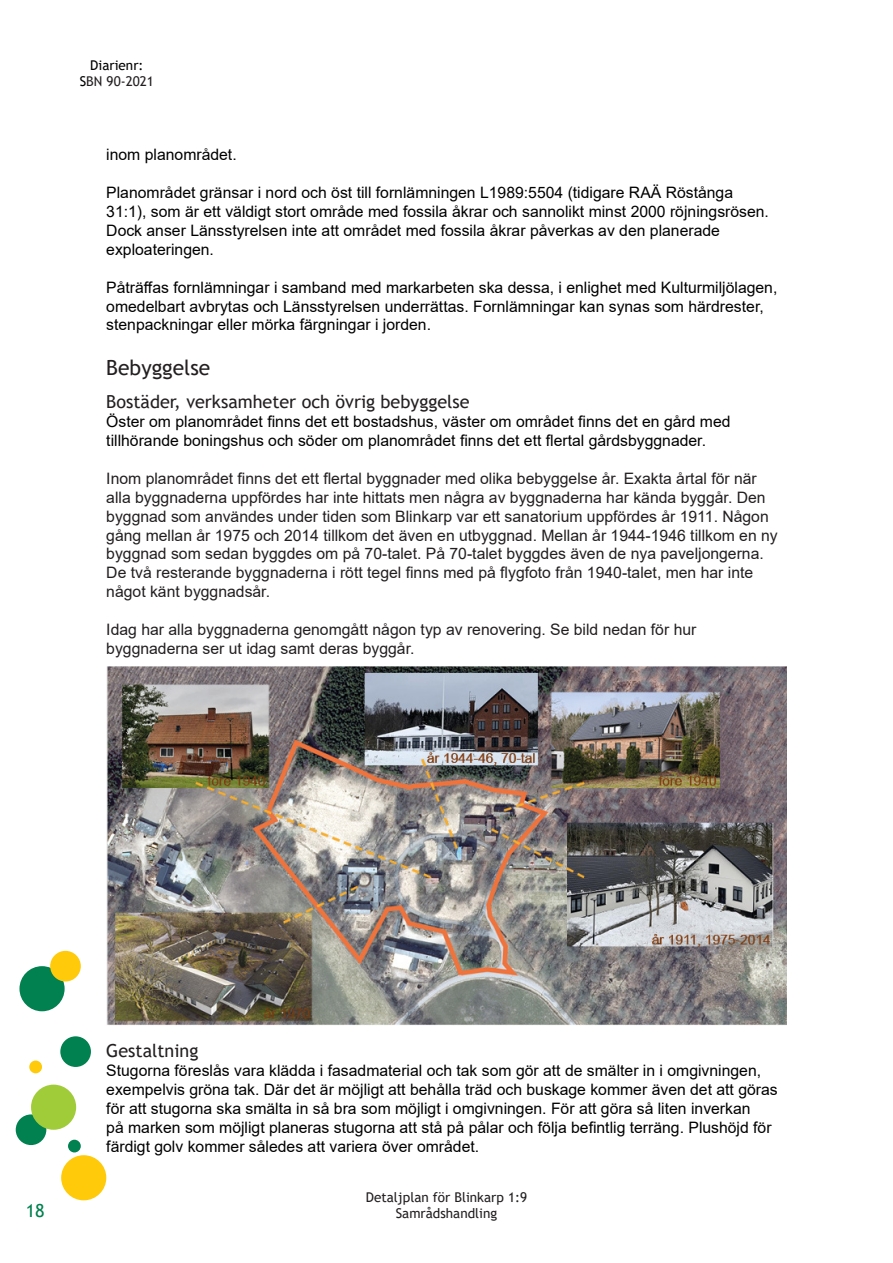
<style>
.page{position:relative;width:893px;height:1263px;background:#fff}
.page>*{position:absolute;margin:0;border:0;box-sizing:border-box;transform-origin:0 0}
._2__Underrubrik{font:21px "Trebuchet MS";color:#231f20}
._3__Tredjerubrik{font:18px "Trebuchet MS";color:#231f20}
.t1{font:18px "Trebuchet MS";color:#00814f}
.Brödtext{font:15.75px/18.9px "Arial";color:#000001}
.Brödtext-2{font:15.75px/18.9px "Arial";color:#231f20}
.t2{font:13.5px/16.2px "Trebuchet MS";color:#231f20;text-align:center}
.t3{font:13.5px/16.2px "Trebuchet MS";color:#000;text-align:center}
.s1{color:#231f20}
</style>
<div class="page">
<div style="left:16px;top:1114px;width:30px;height:31px;background:#00814f;border-radius:50%"></div>
<div style="left:68px;top:1140px;width:13px;height:12px;background:#00814f;border-radius:50%"></div>
<div style="left:61px;top:1155px;width:45px;height:45px;background:#feca0a;border-radius:50%"></div>
<div style="left:29px;top:1060px;width:13px;height:13px;background:#feca0a;border-radius:50%"></div>
<div style="left:19px;top:966px;width:46px;height:45px;background:#00814f;border-radius:50%"></div>
<div style="left:60px;top:1036px;width:31px;height:31px;background:#00814f;border-radius:50%"></div>
<div style="left:50px;top:951px;width:31px;height:30px;background:#feca0a;border-radius:50%"></div>
<div style="left:31px;top:1084px;width:45px;height:46px;background:#a1cc3a;border-radius:50%"></div>
<img style="left:106px;top:666px;width:681px;height:359px">
<p class="t3" style="left:80px;top:57px;width:76px">Diarienr:<br>S<span class="s1">BN 90-2021</span></p>
<p class="Brödtext" style="left:106px;top:145px;width:132px">inom planområdet.</p>
<p class="Brödtext" style="left:106px;top:183px;width:664px">Planområdet gränsar i nord och öst till fornlämningen L1989:5504 (tidigare RAÄ Röstånga 31:1), som är ett väldigt stort område med fossila åkrar och sannolikt minst 2000 röjningsrösen.<br>Dock anser Länsstyrelsen inte att området med fossila åkrar påverkas av den planerade exploateringen.</p>
<p class="Brödtext" style="left:106px;top:278px;width:673px">Påträffas fornlämningar i samband med markarbeten ska dessa, i enlighet med Kulturmiljölagen, omedelbart avbrytas och Länsstyrelsen underrättas. Fornlämningar kan synas som härdrester, stenpackningar eller mörka färgningar i jorden.</p>
<p class="_2__Underrubrik" style="left:106px;top:354px;width:106px">Bebyggelse</p>
<p class="_3__Tredjerubrik" style="left:106px;top:390px;width:365px">Bostäder, verksamheter och övrig bebyggelse</p>
<p class="Brödtext" style="left:106px;top:412px;width:626px">Öster om planområdet finns det ett bostadshus, väster om området finns det en gård med tillhörande boningshus och söder om planområdet finns det ett flertal gårdsbyggnader.</p>
<p class="Brödtext-2" style="left:106px;top:469px;width:673px">Inom planområdet finns det ett flertal byggnader med olika bebyggelse år. Exakta årtal för när alla byggnaderna uppfördes har inte hittats men några av byggnaderna har kända byggår. Den byggnad som användes under tiden som Blinkarp var ett sanatorium uppfördes år 1911. Någon gång mellan år 1975 och 2014 tillkom det även en utbyggnad. Mellan år 1944-1946 tillkom en ny byggnad som sedan byggdes om på 70-talet. På 70-talet byggdes även de nya paveljongerna.<br>De två resterande byggnaderna i rött tegel finns med på flygfoto från 1940-talet, men har inte något känt byggnadsår.</p>
<p class="Brödtext-2" style="left:106px;top:620px;width:592px">Idag har alla byggnaderna genomgått någon typ av renovering. Se bild nedan för hur byggnaderna ser ut idag samt deras byggår.</p>
<p class="_3__Tredjerubrik" style="left:106px;top:1039px;width:94px">Gestaltning</p>
<p class="Brödtext" style="left:106px;top:1061px;width:673px">Stugorna föreslås vara klädda i fasadmaterial och tak som gör att de smälter in i omgivningen, exempelvis gröna tak. Där det är möjligt att behålla träd och buskage kommer även det att göras för att stugorna ska smälta in så bra som möjligt i omgivningen. För att göra så liten inverkan<br>på marken som möjligt planeras stugorna att stå på pålar och följa befintlig terräng. Plushöjd för färdigt golv kommer således att variera över området.</p>
<p class="t1" style="left:26px;top:1199px;width:20px">18</p>
<p class="t2" style="left:366px;top:1189px;width:163px">Detaljplan för Blinkarp 1:9<br>Samrådshandling</p>
</div>
